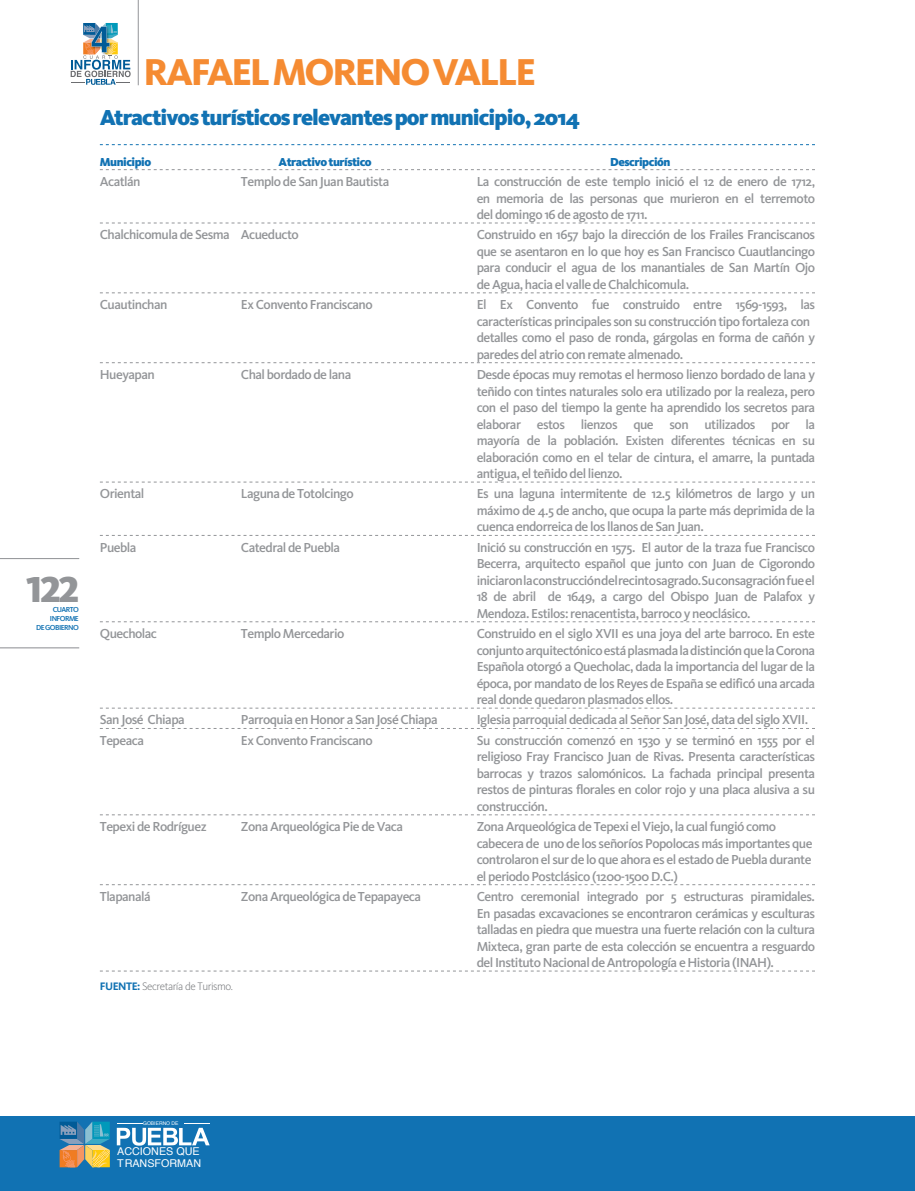
<style>
.page{position:relative;width:915px;height:1191px;background:#fff}
.page>*{position:absolute;margin:0;border:0;box-sizing:border-box;transform-origin:0 0}
.t1{font:800 38.85px "Kievit OT";letter-spacing:-.06em;color:#f58b32}
.t2{font:900 37.5px "Kievit OT";color:#939598}
.t3{font:900 22.5px "Kievit OT";letter-spacing:-.04em;color:#1172b3}
.t4{font:500 13.5px/16.5px "Kievit OT";letter-spacing:-.04em;color:#939598;text-align:justify}
.t5{font:900 12px "Kievit OT";letter-spacing:-.04em;color:#1172b3}
.t6{font:300 11.25px "Kievit OT";letter-spacing:-.04em;color:#76787b}
.t7{font:10.8px/12px "Helvetica";color:#fff}
.t8{font:500 7.5px/9px "Kievit OT";letter-spacing:-.07em;color:#1172b3;text-align:right}
.t9{font:4.95px "Helvetica";color:#fff}
.s1{font-weight:700;color:#1172b3}
</style>
<div class="page">
<hr style="left:138px;top:0;width:1px;height:85px;background:#939598">
<svg style="left:71px;top:23px;width:60px;height:62px"></svg>
<div style="left:0;top:1116px;width:914px;height:75px;background:#1172b3"></div>
<svg style="left:117px;top:1123px;width:92px;height:22px"></svg>
<svg style="left:60px;top:1121px;width:50px;height:46px"></svg>
<svg style="left:100px;top:144px;width:714px;height:1px"></svg>
<svg style="left:100px;top:169px;width:714px;height:1px"></svg>
<svg style="left:100px;top:223px;width:714px;height:1px"></svg>
<svg style="left:100px;top:292px;width:714px;height:1px"></svg>
<svg style="left:100px;top:362px;width:714px;height:1px"></svg>
<svg style="left:100px;top:482px;width:714px;height:1px"></svg>
<svg style="left:100px;top:535px;width:714px;height:1px"></svg>
<svg style="left:100px;top:621px;width:714px;height:1px"></svg>
<svg style="left:100px;top:708px;width:714px;height:1px"></svg>
<svg style="left:100px;top:728px;width:714px;height:1px"></svg>
<svg style="left:100px;top:814px;width:714px;height:1px"></svg>
<svg style="left:100px;top:884px;width:714px;height:1px"></svg>
<svg style="left:100px;top:970px;width:714px;height:1px"></svg>
<hr style="left:0;top:558px;width:79px;height:1px;background:#939598">
<hr style="left:0;top:647px;width:79px;height:1px;background:#939598">
<h2 class="t2" style="left:26px;top:567px;width:54px">122</h2>
<p class="t8" style="left:36px;top:605px;width:44px">CUARTO<br>INFORME<br>DE GOBIERNO</p>
<h1 class="t1" style="left:144px;top:49px;width:394px">RAFAEL MORENO VALLE</h1>
<p class="t3" style="left:100px;top:104px;width:481px">Atractivos turísticos relevantes por municipio, 2014</p>
<p class="t5" style="left:100px;top:154px;width:53px">Municipio</p>
<p class="t5" style="left:278px;top:154px;width:95px">Atractivo turístico</p>
<p class="t5" style="left:610px;top:154px;width:62px">Descripción</p>
<p class="t4" style="left:100px;top:173px;width:42px">Acatlán</p>
<p class="t4" style="left:241px;top:173px;width:150px">Templo de San Juan Bautista</p>
<p class="t4" style="left:476px;top:173px;width:340px">La construcción de este templo inició el 12 de enero de 1712, en memoria de las personas que murieron en el terremoto del domingo 16 de agosto de 1711.</p>
<p class="t4" style="left:100px;top:226px;width:200px">Chalchicomula de Sesma Acueducto</p>
<p class="t4" style="left:476px;top:226px;width:340px">Construido en 1657 bajo la dirección de los Frailes Franciscanos que se asentaron en lo que hoy es San Francisco Cuautlancingo para conducir el agua de los manantiales de San Martín Ojo de Agua, hacia el valle de Chalchicomula.</p>
<p class="t4" style="left:100px;top:296px;width:69px">Cuautinchan</p>
<p class="t4" style="left:241px;top:296px;width:133px">Ex Convento Franciscano</p>
<p class="t4" style="left:476px;top:296px;width:340px;text-align:left">El Ex Convento fue construido entre 1569-1593, las características principales son su construcción tipo fortaleza con detalles como el paso de ronda, gárgolas en forma de cañón y paredes del atrio con remate almenado.</p>
<p class="t4" style="left:100px;top:366px;width:56px">Hueyapan</p>
<p class="t4" style="left:241px;top:366px;width:112px">Chal bordado de lana</p>
<p class="t4" style="left:476px;top:366px;width:340px">Desde épocas muy remotas el hermoso lienzo bordado de lana y teñido con tintes naturales solo era utilizado por la realeza, pero con el paso del tiempo la gente ha aprendido los secretos para elaborar estos lienzos que son utilizados por la mayoría de la población. Existen diferentes técnicas en su elaboración como en el telar de cintura, el amarre, la puntada antigua, el teñido del lienzo.</p>
<p class="t4" style="left:100px;top:485px;width:46px">Oriental</p>
<p class="t4" style="left:241px;top:485px;width:114px">Laguna de Totolcingo</p>
<p class="t4" style="left:476px;top:485px;width:340px">Es una laguna intermitente de 12.5 kilómetros de largo y un máximo de 4.5 de ancho, que ocupa la parte más deprimida de la cuenca endorreica de los llanos de San Juan.</p>
<p class="t4" style="left:100px;top:539px;width:38px">Puebla</p>
<p class="t4" style="left:241px;top:539px;width:100px">Catedral de Puebla</p>
<p class="t4" style="left:476px;top:539px;width:340px">Inició su construcción en 1575. El autor de la traza fue Francisco Becerra, arquitecto español que junto con Juan de Cigorondo iniciaron la construcción del recinto sagrado. Su consagración fue el 18 de abril de 1649, a cargo del Obispo Juan de Palafox y Mendoza. Estilos: renacentista, barroco y neoclásico.</p>
<p class="t4" style="left:100px;top:625px;width:59px">Quecholac</p>
<p class="t4" style="left:241px;top:625px;width:105px">Templo Mercedario</p>
<p class="t4" style="left:476px;top:625px;width:340px">Construido en el siglo XVII es una joya del arte barroco. En este conjunto arquitectónico está plasmada la distinción que la Corona Española otorgó a Quecholac, dada la importancia del lugar de la época, por mandato de los Reyes de España se edificó una arcada real donde quedaron plasmados ellos.</p>
<p class="t4" style="left:100px;top:711px;width:86px">San José Chiapa</p>
<p class="t4" style="left:241px;top:711px;width:198px">Parroquia en Honor a San José Chiapa</p>
<p class="t4" style="left:476px;top:711px;width:333px">Iglesia parroquial dedicada al Señor San José, data del siglo XVII.</p>
<p class="t4" style="left:100px;top:732px;width:46px">Tepeaca</p>
<p class="t4" style="left:241px;top:732px;width:133px">Ex Convento Franciscano</p>
<p class="t4" style="left:476px;top:732px;width:340px">Su construcción comenzó en 1530 y se terminó en 1555 por el religioso Fray Francisco Juan de Rivas. Presenta características barrocas y trazos salomónicos. La fachada principal presenta restos de pinturas florales en color rojo y una placa alusiva a su construcción.</p>
<p class="t4" style="left:100px;top:818px;width:108px">Tepexi de Rodríguez</p>
<p class="t4" style="left:241px;top:818px;width:163px">Zona Arqueológica Pie de Vaca</p>
<p class="t4" style="left:476px;top:818px;width:337px;text-align:left">Zona Arqueológica de Tepexi el Viejo, la cual fungió como cabecera de uno de los señoríos Popolocas más importantes que controlaron el sur de lo que ahora es el estado de Puebla durante el periodo Postclásico (1200-1500 D.C.)</p>
<p class="t4" style="left:100px;top:888px;width:52px">Tlapanalá</p>
<p class="t4" style="left:241px;top:888px;width:181px">Zona Arqueológica de Tepapayeca</p>
<p class="t4" style="left:476px;top:888px;width:340px">Centro ceremonial integrado por 5 estructuras piramidales.<br>En pasadas excavaciones se encontraron cerámicas y esculturas talladas en piedra que muestra una fuerte relación con la cultura Mixteca, gran parte de esta colección se encuentra a resguardo del Instituto Nacional de Antropología e Historia (INAH).</p>
<p class="t6" style="left:100px;top:979px;width:135px"><span class="s1">FUENTE:</span> Secretaría de Turismo.</p>
<p class="t9" style="left:143px;top:1119px;width:37px">GOBIERNO DE</p>
<p class="t7" style="left:117px;top:1145px;width:85px">ACCIONES QUE<br>TRANSFORMAN</p>
</div>
